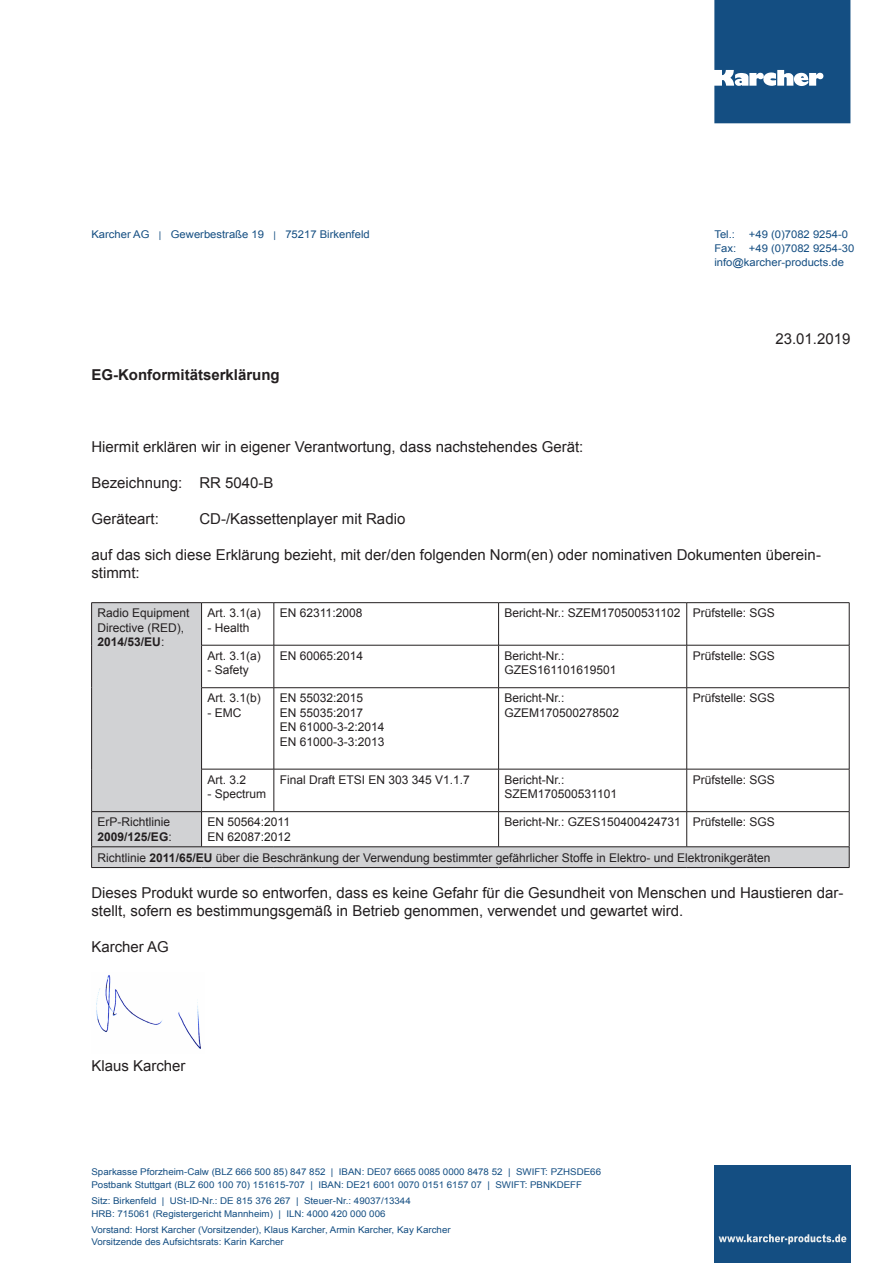
<style>
.page{position:relative;width:893px;height:1263px;background:#fff}
.page>*{position:absolute;margin:0;border:0;box-sizing:border-box;transform-origin:0 0}
.t1{font:15px/18px "Arial";color:#231f20}
.t2{font:700 15px "Arial";color:#231f20}
.t3{font:12px/14.4px "Arial";color:#231f20}
.t4{font:10.65px "Arial";color:#144e82;scale:1.05 1}
.t5{font:9.3px "Arial";color:#144e82;scale:1.05 1}
.s1{font-size:9.3px}
.s2{font-weight:700}
</style>
<div class="page">
<svg style="left:714px;top:0;width:136px;height:123px;background:#265c8c"></svg>
<div style="left:714px;top:1165px;width:136px;height:98px;background:#144e82"></div>
<svg style="left:719px;top:1234px;width:127px;height:10px"></svg>
<svg style="left:92px;top:603px;width:757px;height:264px"></svg>
<hr style="left:91px;top:602px;width:111px;height:1px;background:#231f20">
<hr style="left:91px;top:603px;width:1px;height:42px;background:#231f20">
<hr style="left:202px;top:602px;width:72px;height:1px;background:#231f20">
<hr style="left:201px;top:603px;width:1px;height:42px;background:#231f20">
<hr style="left:274px;top:602px;width:225px;height:1px;background:#231f20">
<hr style="left:274px;top:603px;width:1px;height:42px;background:#231f20">
<hr style="left:499px;top:602px;width:188px;height:1px;background:#231f20">
<hr style="left:498px;top:603px;width:1px;height:42px;background:#231f20">
<hr style="left:687px;top:602px;width:162px;height:1px;background:#231f20">
<hr style="left:686px;top:603px;width:1px;height:42px;background:#231f20">
<hr style="left:849px;top:603px;width:1px;height:42px;background:#231f20">
<hr style="left:91px;top:645px;width:1px;height:43px;background:#231f20">
<hr style="left:201px;top:645px;width:73px;height:1px;background:#231f20">
<hr style="left:201px;top:645px;width:1px;height:42px;background:#231f20">
<hr style="left:274px;top:645px;width:225px;height:1px;background:#231f20">
<hr style="left:274px;top:645px;width:1px;height:42px;background:#231f20">
<hr style="left:499px;top:645px;width:188px;height:1px;background:#231f20">
<hr style="left:498px;top:645px;width:1px;height:42px;background:#231f20">
<hr style="left:687px;top:645px;width:162px;height:1px;background:#231f20">
<hr style="left:686px;top:645px;width:1px;height:42px;background:#231f20">
<hr style="left:849px;top:645px;width:1px;height:42px;background:#231f20">
<hr style="left:91px;top:688px;width:1px;height:81px;background:#231f20">
<hr style="left:201px;top:687px;width:73px;height:1px;background:#231f20">
<hr style="left:201px;top:688px;width:1px;height:81px;background:#231f20">
<hr style="left:274px;top:687px;width:225px;height:1px;background:#231f20">
<hr style="left:274px;top:688px;width:1px;height:81px;background:#231f20">
<hr style="left:499px;top:687px;width:188px;height:1px;background:#231f20">
<hr style="left:498px;top:688px;width:1px;height:81px;background:#231f20">
<hr style="left:687px;top:687px;width:162px;height:1px;background:#231f20">
<hr style="left:686px;top:688px;width:1px;height:81px;background:#231f20">
<hr style="left:849px;top:688px;width:1px;height:81px;background:#231f20">
<hr style="left:91px;top:769px;width:1px;height:42px;background:#231f20">
<hr style="left:201px;top:769px;width:73px;height:1px;background:#231f20">
<hr style="left:201px;top:769px;width:1px;height:42px;background:#231f20">
<hr style="left:274px;top:769px;width:225px;height:1px;background:#231f20">
<hr style="left:274px;top:769px;width:1px;height:42px;background:#231f20">
<hr style="left:499px;top:769px;width:188px;height:1px;background:#231f20">
<hr style="left:498px;top:769px;width:1px;height:42px;background:#231f20">
<hr style="left:687px;top:769px;width:162px;height:1px;background:#231f20">
<hr style="left:686px;top:769px;width:1px;height:42px;background:#231f20">
<hr style="left:849px;top:769px;width:1px;height:42px;background:#231f20">
<hr style="left:91px;top:811px;width:111px;height:1px;background:#231f20">
<hr style="left:91px;top:812px;width:1px;height:35px;background:#231f20">
<hr style="left:202px;top:811px;width:72px;height:1px;background:#231f20">
<hr style="left:201px;top:812px;width:1px;height:35px;background:#231f20">
<hr style="left:274px;top:811px;width:225px;height:1px;background:#231f20">
<hr style="left:499px;top:811px;width:188px;height:1px;background:#231f20">
<hr style="left:498px;top:812px;width:1px;height:35px;background:#231f20">
<hr style="left:687px;top:811px;width:162px;height:1px;background:#231f20">
<hr style="left:686px;top:812px;width:1px;height:35px;background:#231f20">
<hr style="left:849px;top:812px;width:1px;height:35px;background:#231f20">
<hr style="left:91px;top:846px;width:111px;height:1px;background:#231f20">
<svg style="left:91px;top:847px;width:1px;height:20px"></svg>
<hr style="left:202px;top:846px;width:72px;height:1px;background:#231f20">
<hr style="left:274px;top:846px;width:225px;height:1px;background:#231f20">
<hr style="left:499px;top:846px;width:188px;height:1px;background:#231f20">
<hr style="left:687px;top:846px;width:162px;height:1px;background:#231f20">
<svg style="left:849px;top:847px;width:1px;height:20px"></svg>
<hr style="left:91px;top:867px;width:111px;height:1px;background:#231f20">
<hr style="left:202px;top:867px;width:72px;height:1px;background:#231f20">
<hr style="left:274px;top:867px;width:225px;height:1px;background:#231f20">
<hr style="left:499px;top:867px;width:188px;height:1px;background:#231f20">
<hr style="left:687px;top:867px;width:162px;height:1px;background:#231f20">
<img style="left:96px;top:975px;width:105px;height:74px">
<p class="t4" style="left:91px;top:227px;width:267px">Karcher AG <span class="s1">|</span> Gewerbestraße 19 <span class="s1">|</span> 75217 Birkenfeld</p>
<p class="t4" style="left:714px;top:227px;width:21px">Tel.:</p>
<p class="t4" style="left:749px;top:227px;width:96px">+49 (0)7082 9254-0</p>
<p class="t4" style="left:714px;top:241px;width:135px">Fax: +49 (0)7082 9254-30</p>
<p class="t4" style="left:714px;top:255px;width:125px">info@karcher-products.de</p>
<p class="t2" style="left:91px;top:365px;width:190px">EG-Konformitätserklärung</p>
<p class="t1" style="left:775px;top:330px;width:77px">23.01.2019</p>
<p class="t1" style="left:91px;top:438px;width:493px">Hiermit erklären wir in eigener Verantwortung, dass nachstehendes Gerät:</p>
<p class="t1" style="left:91px;top:474px;width:184px">Bezeichnung: RR 5040-B</p>
<p class="t1" style="left:91px;top:510px;width:69px">Geräteart:</p>
<p class="t1" style="left:199px;top:510px;width:207px">CD-/Kassettenplayer mit Radio</p>
<p class="t1" style="left:91px;top:546px;width:731px">auf das sich diese Erklärung bezieht, mit der/den folgenden Norm(en) oder nominativen Dokumenten überein&shy;stimmt:</p>
<p class="t3" style="left:98px;top:606px;width:94px">Radio Equipment<br>Directive (RED),<br><span class="s2">2014/53/EU</span>:</p>
<p class="t3" style="left:208px;top:606px;width:55px">Art. 3.1(a)</p>
<p class="t3" style="left:280px;top:606px;width:84px">EN 62311:2008</p>
<p class="t3" style="left:505px;top:606px;width:177px">Bericht-Nr.: SZEM170500531102</p>
<p class="t3" style="left:693px;top:606px;width:84px">Prüfstelle: SGS</p>
<p class="t3" style="left:208px;top:620px;width:44px">- Health</p>
<p class="t3" style="left:208px;top:649px;width:55px">Art. 3.1(a)</p>
<p class="t3" style="left:208px;top:663px;width:43px">- Safety</p>
<p class="t3" style="left:280px;top:649px;width:85px">EN 60065:2014</p>
<p class="t3" style="left:505px;top:649px;width:62px">Bericht-Nr.:</p>
<p class="t3" style="left:505px;top:663px;width:113px">GZES161101619501</p>
<p class="t3" style="left:693px;top:649px;width:84px">Prüfstelle: SGS</p>
<p class="t3" style="left:208px;top:691px;width:55px">Art. 3.1(b)</p>
<p class="t3" style="left:208px;top:705px;width:35px">- EMC</p>
<p class="t3" style="left:280px;top:691px;width:85px">EN 55032:2015</p>
<p class="t3" style="left:280px;top:705px;width:85px">EN 55035:2017</p>
<p class="t3" style="left:280px;top:720px;width:106px">EN 61000-3-2:2014</p>
<p class="t3" style="left:280px;top:734px;width:106px">EN 61000-3-3:2013</p>
<p class="t3" style="left:505px;top:691px;width:62px">Bericht-Nr.:</p>
<p class="t3" style="left:505px;top:705px;width:116px">GZEM170500278502</p>
<p class="t3" style="left:693px;top:691px;width:84px">Prüfstelle: SGS</p>
<p class="t3" style="left:208px;top:772px;width:40px">Art. 3.2</p>
<p class="t3" style="left:208px;top:787px;width:60px">- Spectrum</p>
<p class="t3" style="left:280px;top:772px;width:192px">Final Draft ETSI EN 303 345 V1.1.7</p>
<p class="t3" style="left:505px;top:772px;width:62px">Bericht-Nr.:</p>
<p class="t3" style="left:505px;top:787px;width:114px">SZEM170500531101</p>
<p class="t3" style="left:693px;top:772px;width:84px">Prüfstelle: SGS</p>
<p class="t3" style="left:505px;top:815px;width:178px">Bericht-Nr.: GZES150400424731</p>
<p class="t3" style="left:693px;top:815px;width:84px">Prüfstelle: SGS</p>
<p class="t3" style="left:98px;top:850px;width:674px">Richtlinie <span class="s2">2011/65/EU</span> über die Beschränkung der Verwendung bestimmter gefährlicher Stoffe in Elektro- und Elektronikgeräten</p>
<p class="t1" style="left:91px;top:884px;width:754px">Dieses Produkt wurde so entworfen, dass es keine Gefahr für die Gesundheit von Menschen und Haustieren dar&shy;stellt, sofern es bestimmungsgemäß in Betrieb genommen, verwendet und gewartet wird.</p>
<p class="t1" style="left:91px;top:938px;width:79px">Karcher AG</p>
<p class="t3" style="left:98px;top:815px;width:76px">ErP-Richtlinie<br><span class="s2">2009/125/EG</span>:</p>
<p class="t3" style="left:208px;top:815px;width:84px">EN 50564:2011</p>
<p class="t3" style="left:208px;top:829px;width:85px">EN 62087:2012</p>
<p class="t1" style="left:91px;top:1057px;width:96px">Klaus Karcher</p>
<p class="t5" style="left:91px;top:1166px;width:487px">Sparkasse Pforzheim-Calw (BLZ 666 500 85) 847 852 | IBAN: DE07 6665 0085 0000 8478 52 | SWIFT: PZHSDE66</p>
<p class="t5" style="left:91px;top:1178px;width:469px">Postbank Stuttgart (BLZ 600 100 70) 151615-707 | IBAN: DE21 6001 0070 0151 6157 07 | SWIFT: PBNKDEFF</p>
<p class="t5" style="left:91px;top:1195px;width:306px">Sitz: Birkenfeld | USt-ID-Nr.: DE 815 376 267 | Steuer-Nr.: 49037/13344</p>
<p class="t5" style="left:91px;top:1207px;width:282px">HRB: 715061 (Registergericht Mannheim) | ILN: 4000 420 000 006</p>
<p class="t5" style="left:91px;top:1223px;width:344px">Vorstand: Horst Karcher (Vorsitzender), Klaus Karcher, Armin Karcher, Kay Karcher</p>
<p class="t5" style="left:91px;top:1236px;width:185px">Vorsitzende des Aufsichtsrats: Karin Karcher</p>
</div>
